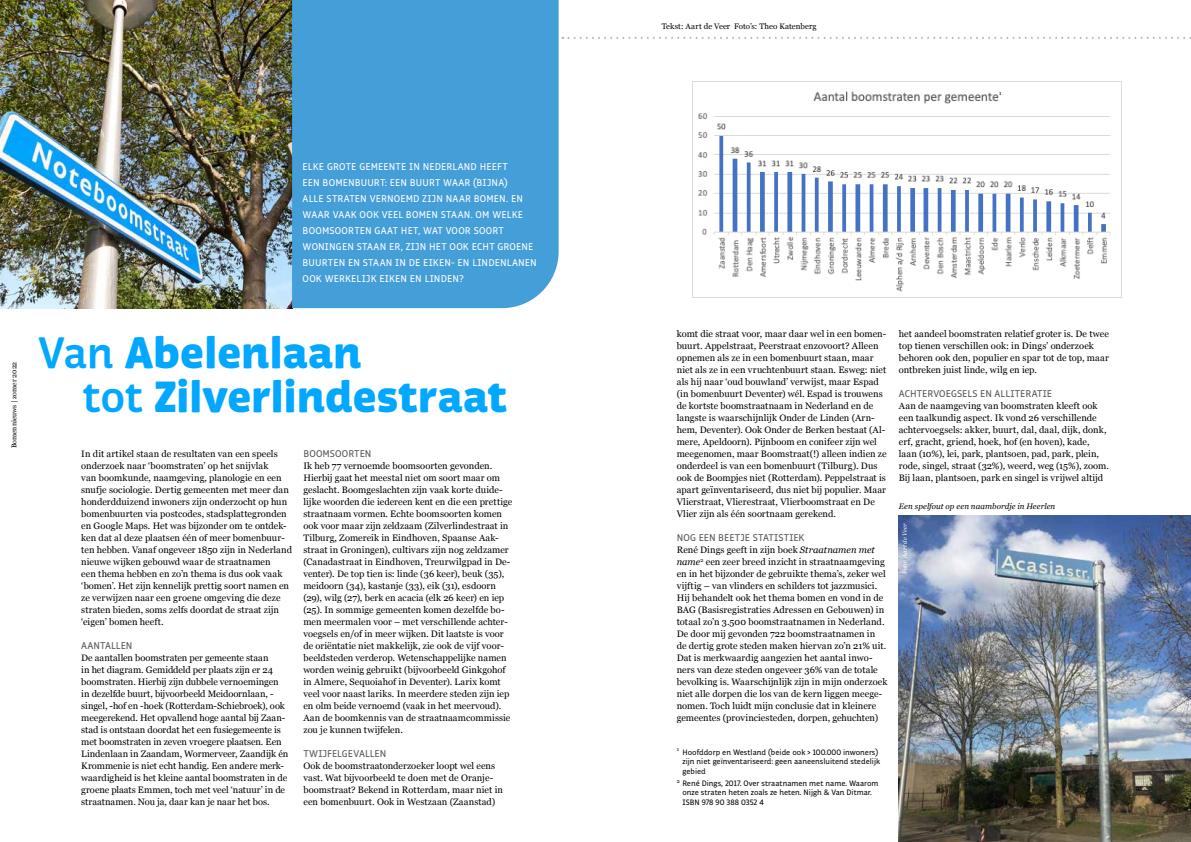
<style>
.page{position:relative;width:1191px;height:842px;background:#fff}
.page>*{position:absolute;margin:0;border:0;box-sizing:border-box;transform-origin:0 0}
.t1{font:900 44.7px/44.7px "Respublika FY";letter-spacing:-.005em;color:#02a7ff}
.t2{font:10px/16px "Respublika FY";letter-spacing:.015em;color:#fff}
.t3{font:10px "Respublika FY";letter-spacing:.005em;color:#575756}
.t4{font:9.4px/12px "Georgia";color:#000}
.t5{font:8px/9.6px "Respublika FY";color:#000}
.t6{font:8px "Georgia";letter-spacing:.005em;color:#000}
.t7{font:italic 8px "Georgia";letter-spacing:.005em;color:#000}
.t8{font:7px "Georgia";color:#000}
.t9{font:italic 6px "Georgia";letter-spacing:.025em;color:#fff}
.t10{font:5.5px "Georgia";color:#000}
.s1{font-weight:700}
.s2{font-style:italic}
</style>
<div class="page">
<img style="left:0;top:0;width:292px;height:308px">
<div style="left:292px;top:0;width:266px;height:308px;background:#449ed8"></div>
<svg style="left:562px;top:37px;width:629px;height:2px"></svg>
<img style="left:692px;top:81px;width:429px;height:216px">
<img style="left:899px;top:516px;width:292px;height:326px">
<p class="t2" style="left:303px;top:159px;width:236px">ELKE GROTE GEMEENTE IN NEDERLAND HEEFT<br>EEN BOMENBUURT: EEN BUURT WAAR (BIJNA)<br>ALLE STRATEN VERNOEMD ZIJN NAAR BOMEN. EN WAAR VAAK OOK VEEL BOMEN STAAN. OM WELKE BOOMSOORTEN GAAT HET, WAT VOOR SOORT WONINGEN STAAN ER, ZIJN HET OOK ECHT GROENE BUURTEN EN STAAN IN DE EIKEN- EN LINDENLANEN OOK WERKELIJK EIKEN EN LINDEN?</p>
<p class="t8" style="left:9px;top:448px;width:88px;rotate:-90deg">Bomennieuws | zomer 2022</p>
<h1 class="t1" style="left:83px;top:333px;width:426px;text-indent:-45px"><span class="s1">Van</span> Abelenlaan<br><span class="s1">tot</span> Zilverlindestraat</h1>
<p class="t4" style="left:81px;top:447px;width:212px">In dit artikel staan de resultaten van een speels onderzoek naar ‘boomstraten’ op het snijvlak<br>van boomkunde, naamgeving, planologie en een snufje sociologie. Dertig gemeenten met meer dan honderdduizend inwoners zijn onderzocht op hun bomenbuurten via postcodes, stadsplattegronden en Google Maps. Het was bijzonder om te ontdek&shy;ken dat al deze plaatsen één of meer bomenbuur&shy;ten hebben. Vanaf ongeveer 1850 zijn in Nederland nieuwe wijken gebouwd waar de straatnamen<br>een thema hebben en zo’n thema is dus ook vaak ‘bomen’. Het zijn kennelijk prettig soort namen en ze verwijzen naar een groene omgeving die deze straten bieden, soms zelfs doordat de straat zijn ‘eigen’ bomen heeft.</p>
<p class="t3" style="left:81px;top:639px;width:53px">AANTALLEN</p>
<p class="t4" style="left:81px;top:651px;width:208px">De aantallen boomstraten per gemeente staan<br>in het diagram. Gemiddeld per plaats zijn er 24 boomstraten. Hierbij zijn dubbele vernoemingen in dezelfde buurt, bijvoorbeeld Meidoornlaan, - singel, -hof en -hoek (Rotterdam-Schiebroek), ook meegerekend. Het opvallend hoge aantal bij Zaan&shy;stad is ontstaan doordat het een fusiegemeente is met boomstraten in zeven vroegere plaatsen. Een Lindenlaan in Zaandam, Wormerveer, Zaandijk én Krommenie is niet echt handig. Een andere merk&shy;waardigheid is het kleine aantal boomstraten in de groene plaats Emmen, toch met veel ‘natuur’ in de straatnamen. Nou ja, daar kan je naar het bos.</p>
<p class="t3" style="left:303px;top:447px;width:70px">BOOMSOORTEN</p>
<p class="t4" style="left:303px;top:459px;width:210px">Ik heb 77 vernoemde boomsoorten gevonden.<br>Hierbij gaat het meestal niet om soort maar om geslacht. Boomgeslachten zijn vaak korte duide&shy;lijke woorden die iedereen kent en die een prettige straatnaam vormen. Echte boomsoorten komen ook voor maar zijn zeldzaam (Zilverlindestraat in Tilburg, Zomereik in Eindhoven, Spaanse Aak&shy;straat in Groningen), cultivars zijn nog zeldzamer (Canadastraat in Eindhoven, Treurwilgpad in De&shy;venter). De top tien is: linde (36 keer), beuk (35), meidoorn (34), kastanje (33), eik (31), esdoorn (29), wilg (27), berk en acacia (elk 26 keer) en iep (25). In sommige gemeenten komen dezelfde bo&shy;men meermalen voor – met verschillende achter&shy;voegsels en/of in meer wijken. Dit laatste is voor de oriëntatie niet makkelijk, zie ook de vijf voor&shy;beeldsteden verderop. Wetenschappelijke namen worden weinig gebruikt (bijvoorbeeld Ginkgohof in Almere, Sequoiahof in Deventer). Larix komt veel voor naast lariks. In meerdere steden zijn iep en olm beide vernoemd (vaak in het meervoud).<br>Aan de boomkennis van de straatnaamcommissie zou je kunnen twijfelen.</p>
<p class="t3" style="left:303px;top:747px;width:84px">TWIJFELGEVALLEN</p>
<p class="t4" style="left:303px;top:759px;width:201px">Ook de boomstraatonderzoeker loopt wel eens vast. Wat bijvoorbeeld te doen met de Oranje&shy;boomstraat? Bekend in Rotterdam, maar niet in een bomenbuurt. Ook in Westzaan (Zaanstad)</p>
<p class="t6" style="left:662px;top:20px;width:156px">Tekst: Aart de Veer Foto’s: Theo Katenberg</p>
<p class="t10" style="left:999px;top:89px;width:4px">1</p>
<p class="t4" style="left:677px;top:327px;width:211px">komt die straat voor, maar daar wel in een bomen&shy;buurt. Appelstraat, Peerstraat enzovoort? Alleen opnemen als ze in een bomenbuurt staan, maar niet als ze in een vruchtenbuurt staan. Esweg: niet als hij naar ‘oud bouwland’ verwijst, maar Espad (in bomenbuurt Deventer) wél. Espad is trouwens de kortste boomstraatnaam in Nederland en de langste is waarschijnlijk Onder de Linden (Arn&shy;hem, Deventer). Ook Onder de Berken bestaat (Al&shy;mere, Apeldoorn). Pijnboom en conifeer zijn wel meegenomen, maar Boomstraat(!) alleen indien ze onderdeel is van een bomenbuurt (Tilburg). Dus ook de Boompjes niet (Rotterdam). Peppelstraat is apart geïnventariseerd, dus niet bij populier. Maar Vlierstraat, Vlierestraat, Vlierboomstraat en De Vlier zijn als één soortnaam gerekend.</p>
<p class="t3" style="left:677px;top:531px;width:129px">NOG EEN BEETJE STATISTIEK</p>
<p class="t4" style="left:677px;top:543px;width:212px">René Dings geeft in zijn boek <span class="s2">Straatnamen met name</span><sup>2</sup> een zeer breed inzicht in straatnaamgeving en in het bijzonder de gebruikte thema’s, zeker wel vijftig – van vlinders en schilders tot jazzmusici.<br>Hij behandelt ook het thema bomen en vond in de BAG (Basisregistraties Adressen en Gebouwen) in totaal zo’n 3.500 boomstraatnamen in Nederland.<br>De door mij gevonden 722 boomstraatnamen in de dertig grote steden maken hiervan zo’n 21% uit.<br>Dat is merkwaardig aangezien het aantal inwo&shy;ners van deze steden ongeveer 36% van de totale bevolking is. Waarschijnlijk zijn in mijn onderzoek niet alle dorpen die los van de kern liggen meege&shy;nomen. Toch luidt mijn conclusie dat in kleinere gemeentes (provinciesteden, dorpen, gehuchten)</p>
<p class="t5" style="left:682px;top:747px;width:199px;text-indent:-6px"><sup>1</sup> Hoofddorp en Westland (beide ook &gt; 100.000 inwoners) zijn niet geïnventariseerd: geen aaneensluitend stedelijk gebied</p>
<p class="t5" style="left:682px;top:779px;width:198px;text-indent:-6px"><sup>2</sup> René Dings, 2017. Over straatnamen met name. Waarom onze straten heten zoals ze heten. Nijgh &amp; Van Ditmar.<br>ISBN 978 90 388 0352 4</p>
<p class="t4" style="left:899px;top:327px;width:212px">het aandeel boomstraten relatief groter is. De twee top tienen verschillen ook: in Dings’ onderzoek behoren ook den, populier en spar tot de top, maar ontbreken juist linde, wilg en iep.</p>
<p class="t3" style="left:899px;top:387px;width:155px">ACHTERVOEGSELS EN ALLITERATIE</p>
<p class="t4" style="left:899px;top:399px;width:211px">Aan de naamgeving van boomstraten kleeft ook een taalkundig aspect. Ik vond 26 verschillende achtervoegsels: akker, buurt, dal, daal, dijk, donk, erf, gracht, griend, hoek, hof (en hoven), kade, laan (10%), lei, park, plantsoen, pad, park, plein, rode, singel, straat (32%), weerd, weg (15%), zoom.<br>Bij laan, plantsoen, park en singel is vrijwel altijd</p>
<p class="t7" style="left:899px;top:500px;width:158px">Een spelfout op een naambordje in Heerlen</p>
<p class="t9" style="left:900px;top:574px;width:52px;rotate:-90deg">Foto: Aart de Veer</p>
</div>
